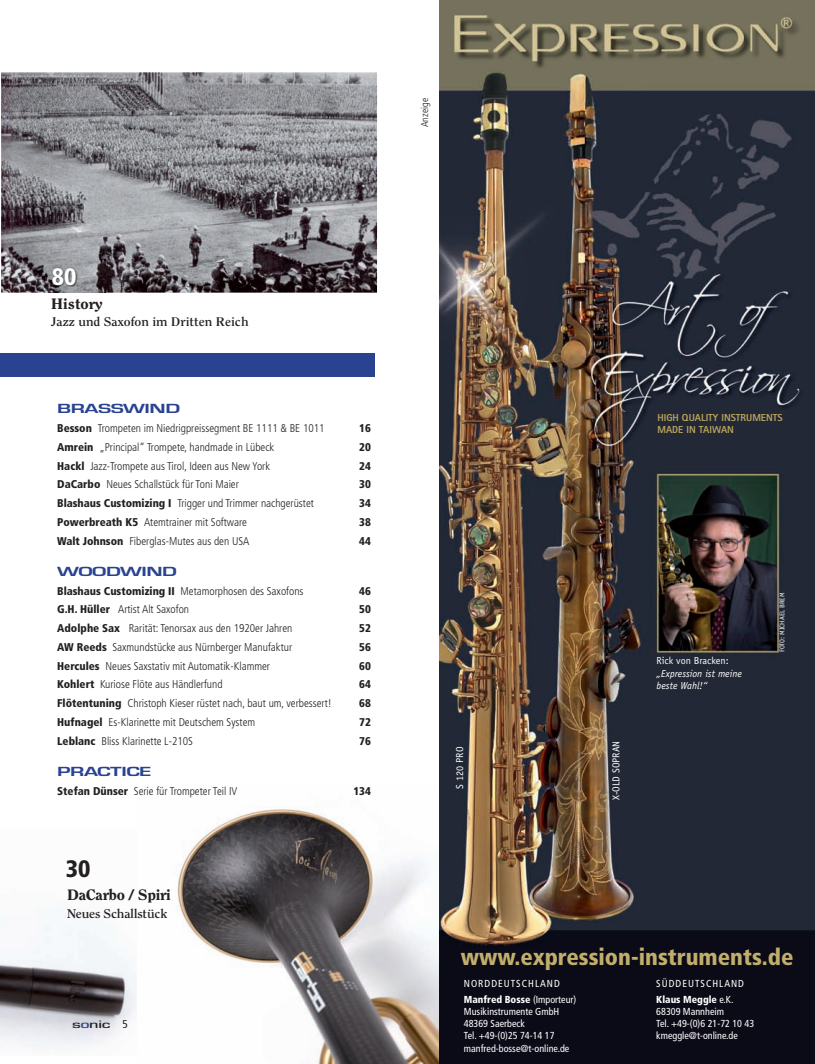
<style>
.page{position:relative;width:815px;height:1064px;background:#fff}
.page>*{position:absolute;margin:0;border:0;box-sizing:border-box;transform-origin:0 0}
.t1{font:900 condensed 23.75px "Frutiger LT Std";color:#fff}
.t2{font:900 condensed 23.75px "Frutiger LT Std";color:#231f20}
.t3{font:900 condensed 23.25px "Frutiger";color:#c1ae6b}
.t4{font:800 15px "Clearface Std";letter-spacing:-.015em;color:#231f20;scale:1.1 1}
.t5{font:700 13.75px "Eurostile T";letter-spacing:-.02em;color:#294391;scale:1.6 1}
.t6{font:700 12.5px "Clearface Std";color:#231f20;scale:1.1 1}
.t7{font:300 condensed 11.25px "Frutiger LT Std";color:#231f20}
.t8{font:900 condensed 11.25px "Frutiger LT Std";color:#231f20}
.t9{font:500 11.25px "Eurostile T";letter-spacing:-.02em;color:#231f20;scale:1.6 1}
.t10{font:condensed 10.12px/12.1px "Frutiger";color:#fff}
.t11{font:condensed 10.12px/16px "Frutiger";letter-spacing:.1em;color:#fff}
.t12{font:800 10.12px/12.1px "Rotis Sans Serif";color:#bba75d}
.t13{font:10.12px "Officina Sans";color:#fff}
.t14{font:italic 10.12px/12.1px "Officina Sans";color:#fff}
.t15{font:300 condensed 10px "Frutiger LT Std";color:#231f20}
.t16{font:6.88px "Officina Sans";color:#fff}
.s1{font-weight:900}
.s2{color:#294391}
.s3{font-family:"Frutiger LT Std";font-weight:400;font-stretch:condensed}
</style>
<div class="page">
<img style="left:0;top:926px;width:137px;height:123px">
<img style="left:177px;top:808px;width:262px;height:256px">
<div style="left:0;top:353px;width:375px;height:24px;background:#294391"></div>
<svg style="left:1px;top:72px;width:377px;height:221px;background:#838186"></svg>
<img style="left:46px;top:260px;width:60px;height:33px">
<img style="left:439px;top:0;width:376px;height:1064px">
<p class="t15" style="left:421px;top:127px;width:31px;rotate:-90deg">Anzeige</p>
<h1 class="t1" style="left:52px;top:267px;width:26px">80</h1>
<h3 class="t4" style="left:51px;top:298px;width:48px">History</h3>
<p class="t6" style="left:51px;top:316px;width:181px">Jazz und Saxofon im Dritten Reich</p>
<p class="t5" style="left:57px;top:400px;width:78px">BRASSWIND</p>
<p class="t7" style="left:57px;top:424px;width:269px"><span class="s1">Besson</span> Trompeten im Niedrigpreissegment BE 1111 &amp; BE 1011</p>
<p class="t8" style="left:359px;top:424px;width:13px">16</p>
<p class="t7" style="left:57px;top:442px;width:219px"><span class="s1">Amrein</span> „Principal“ Trompete, handmade in Lübeck</p>
<p class="t8" style="left:359px;top:442px;width:13px">20</p>
<p class="t7" style="left:57px;top:461px;width:215px"><span class="s1">Hackl</span> Jazz-Trompete aus Tirol, Ideen aus New York</p>
<p class="t8" style="left:359px;top:461px;width:13px">24</p>
<p class="t7" style="left:57px;top:480px;width:183px"><span class="s1">DaCarbo</span> Neues Schallstück für Toni Maier</p>
<p class="t8" style="left:359px;top:480px;width:13px">30</p>
<p class="t7" style="left:57px;top:499px;width:258px"><span class="s1">Blashaus Customizing I</span> Trigger und Trimmer nachgerüstet</p>
<p class="t8" style="left:359px;top:499px;width:13px">34</p>
<p class="t7" style="left:57px;top:517px;width:191px"><span class="s1">Powerbreath K5</span> Atemtrainer mit Software</p>
<p class="t8" style="left:359px;top:517px;width:13px">38</p>
<p class="t7" style="left:57px;top:536px;width:194px"><span class="s1">Walt Johnson</span> Fiberglas-Mutes aus den USA</p>
<p class="t8" style="left:359px;top:536px;width:13px">44</p>
<p class="t5" style="left:57px;top:563px;width:76px">WOODWIND</p>
<p class="t7" style="left:57px;top:586px;width:248px"><span class="s1">Blashaus Customizing II</span> Metamorphosen des Saxofons</p>
<p class="t8" style="left:359px;top:586px;width:13px">46</p>
<p class="t7" style="left:57px;top:605px;width:133px"><span class="s1">G.H. Hüller</span> Artist Alt Saxofon</p>
<p class="t8" style="left:359px;top:605px;width:13px">50</p>
<p class="t7" style="left:57px;top:624px;width:237px"><span class="s1">Adolphe Sax</span> Rarität: Tenorsax aus den 1920er Jahren</p>
<p class="t8" style="left:359px;top:624px;width:13px">52</p>
<p class="t7" style="left:57px;top:642px;width:237px"><span class="s1">AW Reeds</span> Saxmundstücke aus Nürnberger Manufaktur</p>
<p class="t8" style="left:359px;top:642px;width:13px">56</p>
<p class="t7" style="left:57px;top:661px;width:214px"><span class="s1">Hercules</span> Neues Saxstativ mit Automatik-Klammer</p>
<p class="t8" style="left:359px;top:661px;width:13px">60</p>
<p class="t7" style="left:57px;top:680px;width:167px"><span class="s1">Kohlert</span> Kuriose Flöte aus Händlerfund</p>
<p class="t8" style="left:359px;top:680px;width:13px">64</p>
<p class="t7" style="left:57px;top:699px;width:276px"><span class="s1">Flötentuning</span> Christoph Kieser rüstet nach, baut um, verbessert!</p>
<p class="t8" style="left:359px;top:699px;width:13px">68</p>
<p class="t7" style="left:57px;top:717px;width:199px"><span class="s1">Hufnagel</span> Es-Klarinette mit Deutschem System</p>
<p class="t8" style="left:359px;top:717px;width:13px">72</p>
<p class="t7" style="left:57px;top:736px;width:137px"><span class="s1">Leblanc</span> Bliss Klarinette L-210S</p>
<p class="t8" style="left:359px;top:736px;width:13px">76</p>
<p class="t5" style="left:57px;top:763px;width:60px">PRACTICE</p>
<p class="t7" style="left:57px;top:786px;width:182px"><span class="s1">Stefan Dünser</span> Serie für Trompeter Teil IV</p>
<p class="t8" style="left:353px;top:786px;width:19px">134</p>
<h1 class="t2" style="left:66px;top:859px;width:26px">30</h1>
<h3 class="t4" style="left:67px;top:889px;width:96px">DaCarbo / Spiri</h3>
<p class="t6" style="left:67px;top:908px;width:93px">Neues Schallstück</p>
<p class="t9" style="left:72px;top:1017px;width:36px">s<span class="s2">o</span>nic <span class="s3">5</span></p>
<p class="t12" style="left:658px;top:413px;width:127px">HIGH QUALITY INSTRUMENTS<br>MADE IN TAIWAN</p>
<p class="t13" style="left:456px;top:788px;width:43px;rotate:-90deg">S 120 PRO</p>
<p class="t13" style="left:612px;top:800px;width:61px;rotate:-90deg">X-OLD SOPRAN</p>
<p class="t13" style="left:657px;top:657px;width:74px">Rick von Bracken:</p>
<p class="t14" style="left:657px;top:668px;width:87px">„Expression ist meine beste Wahl!“</p>
<p class="t16" style="left:779px;top:652px;width:61px;rotate:-90deg">FOTO: MICHAEL BREM</p>
<h2 class="t3" style="left:461px;top:947px;width:334px">www.expression-instruments.de</h2>
<p class="t11" style="left:464px;top:976px;width:114px">NORDDEUTSCHLAND<br><span class="s1">Manfred Bosse</span> (Importeur)</p>
<p class="t10" style="left:464px;top:1006px;width:107px">Musikinstrumente GmbH<br>48369 Saerbeck<br>Tel. +49-(0)25 74-14 17 manfred-bosse@t-online.de</p>
<p class="t11" style="left:656px;top:976px;width:89px">SÜDDEUTSCHLAND<br><span class="s1">Klaus Meggle</span> e.K.</p>
<p class="t10" style="left:656px;top:1006px;width:99px">68309 Mannheim<br>Tel. +49-(0)6 21-72 10 43 kmeggle@t-online.de</p>
</div>
